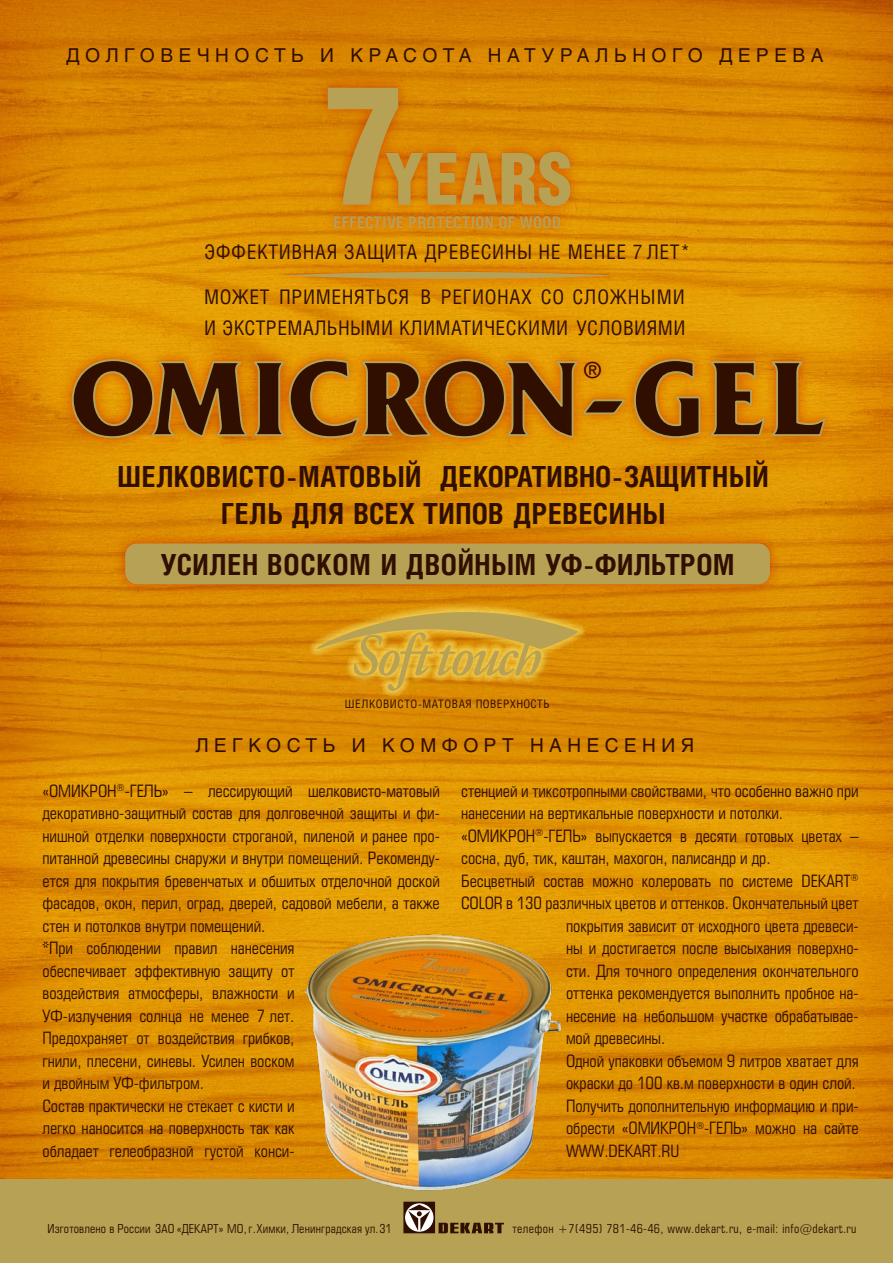
<style>
.page{position:relative;width:893px;height:1263px;background:#fff}
.page>*{position:absolute;margin:0;border:0;box-sizing:border-box;transform-origin:0 0}
.t1{font:900 166.5px "Helios Cond";color:#b7a154}
.t2{font:700 103.2px "Friz Quadrata C";letter-spacing:.02em;color:#310f00}
.t3{font:900 72.15px "Helios Cond";color:#b7a154}
.t4{font:700 29.1px/36.6px "Helios Cond";letter-spacing:.02em;color:#310f00;text-align:center}
.t5{font:21.75px "Helios";color:#310f00}
.t6{font:20.1px/30.8px "Helios Cond";letter-spacing:.03em;color:#310f00}
.t7{font:18.9px "Helios";letter-spacing:.29em;color:#310f00}
.t8{font:16.5px/22.5px "Europe Cond";letter-spacing:-.005em;color:#310f00}
.t9{font:700 16.05px "Helios Cond";letter-spacing:.03em;color:#b7a154}
.t10{font:12px "Europe Cond";letter-spacing:.02em;color:#310f00}
.t11{font:11.7px "Helios Cond";letter-spacing:.05em;color:#310f00}
</style>
<div class="page">
<img style="left:0;top:0;width:893px;height:1179px">
<svg style="left:71px;top:304px;width:555px;height:146px;background:#dc8908"></svg>
<svg style="left:633px;top:358px;width:68px;height:81px;background:#d9810c"></svg>
<svg style="left:709px;top:360px;width:117px;height:77px;background:#d8810c"></svg>
<div style="left:125px;top:543px;width:645px;height:41px;background:#b7a154;border-radius:12px"></div>
<svg style="left:286px;top:272px;width:324px;height:7px;background:#c2963b"></svg>
<svg style="left:316px;top:605px;width:263px;height:86px;background:#d39e29"></svg>
<div style="left:0;top:1179px;width:893px;height:84px;background:#b7a154"></div>
<img style="left:300px;top:932px;width:262px;height:259px">
<svg style="left:403px;top:1202px;width:101px;height:31px"></svg>
<p class="t7" style="left:66px;top:44px;width:759px">ДОЛГОВЕЧНОСТЬ И КРАСОТА НАТУРАЛЬНОГО ДЕРЕВА</p>
<h1 class="t1" style="left:322px;top:50px;width:85px">7</h1>
<h3 class="t3" style="left:385px;top:138px;width:190px">YEARS</h3>
<p class="t9" style="left:334px;top:213px;width:229px">EFFECTIVE PROTECTION OF WOOD</p>
<p class="t6" style="left:204px;top:236px;width:487px">ЭФФЕКТИВНАЯ ЗАЩИТА ДРЕВЕСИНЫ НЕ МЕНЕЕ 7 ЛЕТ*</p>
<p class="t6" style="left:204px;top:282px;width:483px">МОЖЕТ ПРИМЕНЯТЬСЯ В РЕГИОНАХ СО СЛОЖНЫМИ<br>И ЭКСТРЕМАЛЬНЫМИ КЛИМАТИЧЕСКИМИ УСЛОВИЯМИ</p>
<h2 class="t2" style="left:70px;top:339px;width:752px">OMIСRON-GEL</h2>
<h3 class="t5" style="left:584px;top:357px;width:18px">®</h3>
<h3 class="t4" style="left:118px;top:458px;width:653px">ШЕЛКОВИСТО-МАТОВЫЙ ДЕКОРАТИВНО-ЗАЩИТНЫЙ<br>ГЕЛЬ ДЛЯ ВСЕХ ТИПОВ ДРЕВЕСИНЫ</h3>
<h3 class="t4" style="left:161px;top:545px;width:575px">УСИЛЕН ВОСКОМ И ДВОЙНЫМ УФ-ФИЛЬТРОМ</h3>
<p class="t11" style="left:345px;top:696px;width:206px">ШЕЛКОВИСТО-МАТОВАЯ ПОВЕРХНОСТЬ</p>
<p class="t7" style="left:195px;top:734px;width:500px">ЛЕГКОСТЬ И КОМФОРТ НАНЕСЕНИЯ</p>
<p class="t8" style="left:43px;top:779px;width:399px">«ОМИКРОН<sup>®</sup>-ГЕЛЬ» – лессирующий шелковисто-матовый декоративно-защитный состав для долговечной защиты и фи&shy;нишной отделки поверхности строганой, пиленой и ранее про&shy;питанной древесины снаружи и внутри помещений. Рекоменду&shy;ется для покрытия бревенчатых и обшитых отделочной доской фасадов, окон, перил, оград, дверей, садовой мебели, а также стен и потолков внутри помещений.<br>*При соблюдении правил нанесения<br>обеспечивает эффективную защиту от<br>воздействия атмосферы, влажности и<br>УФ-излучения солнца не менее 7 лет.<br>Предохраняет от воздействия грибков,<br>гнили, плесени, синевы. Усилен воском<br>и двойным УФ-фильтром.<br>Состав практически не стекает с кисти и<br>легко наносится на поверхность так как<br>обладает гелеобразной густой конси-</p>
<p class="t8" style="left:461px;top:779px;width:399px">стенцией и тиксотропными свойствами, что особенно важно при</p>
<p class="t8" style="left:461px;top:802px;width:323px">нанесении на вертикальные поверхности и потолки.</p>
<p class="t8" style="left:461px;top:824px;width:399px">«ОМИКРОН<sup>®</sup>-ГЕЛЬ» выпускается в десяти готовых цветах –</p>
<p class="t8" style="left:461px;top:847px;width:311px">сосна, дуб, тик, каштан, махогон, палисандр и др.</p>
<p class="t8" style="left:461px;top:869px;width:399px">Бесцветный состав можно колеровать по системе DEKART<sup>®</sup></p>
<p class="t8" style="left:461px;top:892px;width:399px">COLOR в 130 различных цветов и оттенков. Окончательный цвет</p>
<p class="t8" style="left:566px;top:914px;width:294px">покрытия зависит от исходного цвета древеси-</p>
<p class="t8" style="left:566px;top:937px;width:294px">ны и достигается после высыхания поверхно-</p>
<p class="t8" style="left:566px;top:959px;width:294px">сти. Для точного определения окончательного</p>
<p class="t8" style="left:566px;top:982px;width:294px">оттенка рекомендуется выполнить пробное на-</p>
<p class="t8" style="left:566px;top:1004px;width:294px">несение на небольшом участке обрабатывае-</p>
<p class="t8" style="left:566px;top:1027px;width:101px">мой древесины.</p>
<p class="t8" style="left:566px;top:1049px;width:294px">Одной упаковки объемом 9 литров хватает для</p>
<p class="t8" style="left:566px;top:1072px;width:291px">окраски до 100 кв.м поверхности в один слой.</p>
<p class="t8" style="left:566px;top:1094px;width:294px">Получить дополнительную информацию и при-</p>
<p class="t8" style="left:566px;top:1117px;width:294px">обрести «ОМИКРОН<sup>®</sup>-ГЕЛЬ» можно на сайте</p>
<p class="t8" style="left:566px;top:1139px;width:115px">WWW.DEKART.RU</p>
<p class="t10" style="left:48px;top:1221px;width:345px">Изготовлено в России ЗАО «ДЕКАРТ» МО, г. Химки, Ленинградская ул. 31</p>
<p class="t10" style="left:512px;top:1221px;width:345px">телефон +7(495) 781-46-46, www.dekart.ru, e-mail: info@dekart.ru</p>
</div>
